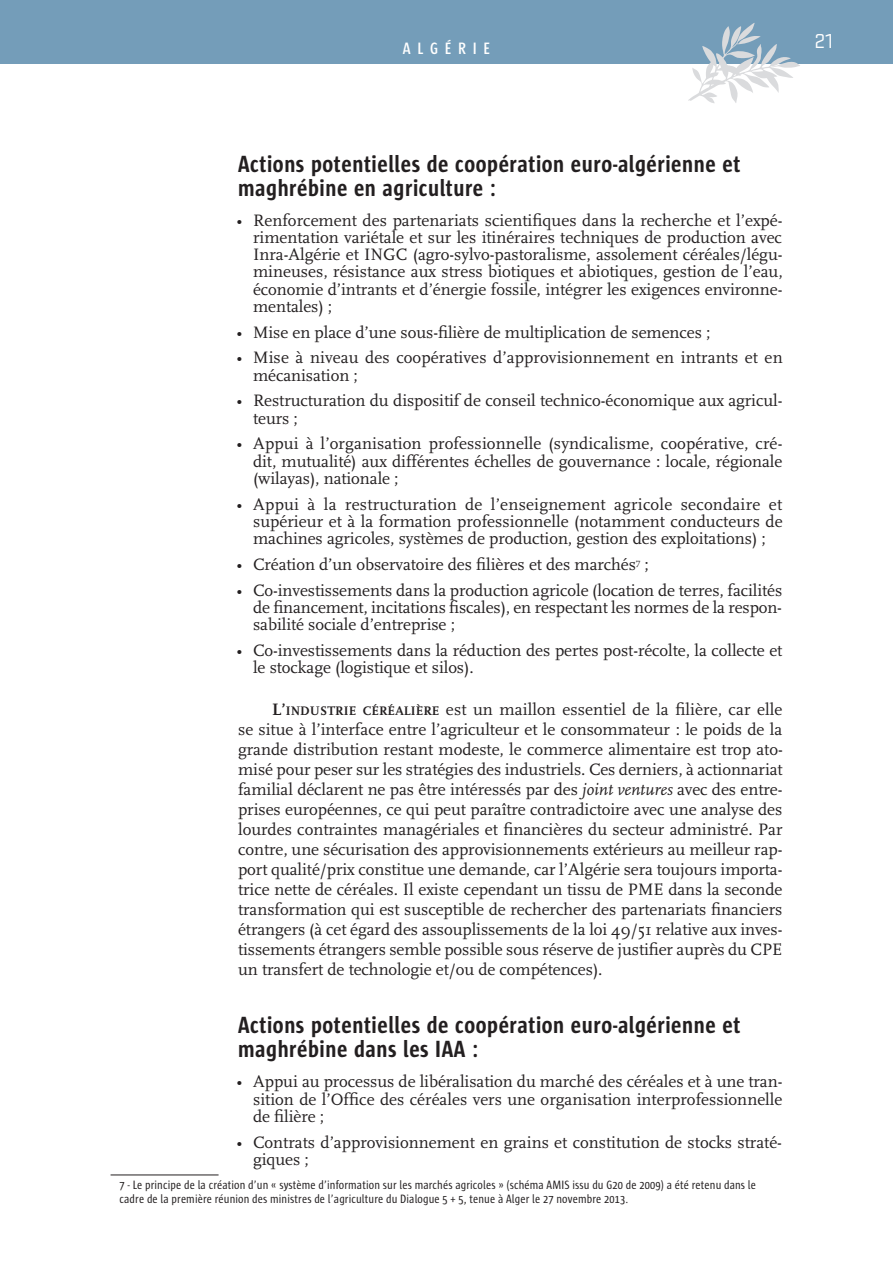
<style>
.page{position:relative;width:893px;height:1263px;background:#fff}
.page>*{position:absolute;margin:0;border:0;box-sizing:border-box;transform-origin:0 0}
.t1{font:700 24px/24px "Sun Cd";letter-spacing:.025em;color:#231f20}
.t2{font:21px "Stratum No 2";color:#fff}
.t3{font:17.25px/17.2px "Scala";letter-spacing:-.005em;color:#231f20;text-align:justify}
.t4{font:600 16.8px "Sun Cd";letter-spacing:.4em;color:#fff}
.t5{font:12.3px/14.2px "Sun Cd";letter-spacing:.01em;color:#231f20}
.s1{font-weight:700}
.s2{font-weight:700;font-size:12.9px}
.s3{font-style:italic}
</style>
<div class="page">
<div style="left:0;top:0;width:893px;height:64px;background:#749db9"></div>
<img style="left:688px;top:26px;width:62px;height:75px">
<hr style="left:111px;top:1175px;width:108px;height:1px;background:#231f20">
<p class="t4" style="left:403px;top:40px;width:89px">ALGÉRIE</p>
<p class="t2" style="left:815px;top:30px;width:20px">21</p>
<h1 class="t1" style="left:238px;top:152px;width:504px">Actions potentielles de coopération euro-algérienne et maghrébine en agriculture :</h1>
<p class="t3" style="left:253px;top:212px;width:531px;text-indent:-17px">• Renforcement des partenariats scientifiques dans la recherche et l’expé&shy;rimentation variétale et sur les itinéraires techniques de production avec Inra-Algérie et INGC (agro-sylvo-pastoralisme, assolement céréales/légu&shy;mineuses, résistance aux stress biotiques et abiotiques, gestion de l’eau, économie d’intrants et d’énergie fossile, intégrer les exigences environne&shy;mentales) ;</p>
<p class="t3" style="left:237px;top:324px;width:475px">• Mise en place d’une sous-filière de multiplication de semences ;</p>
<p class="t3" style="left:253px;top:349px;width:531px;text-indent:-17px">• Mise à niveau des coopératives d’approvisionnement en intrants et en mécanisation ;</p>
<p class="t3" style="left:253px;top:392px;width:531px;text-indent:-17px">• Restructuration du dispositif de conseil technico-économique aux agricul&shy;teurs ;</p>
<p class="t3" style="left:253px;top:435px;width:531px;text-indent:-17px">• Appui à l’organisation professionnelle (syndicalisme, coopérative, cré&shy;dit, mutualité) aux différentes échelles de gouvernance : locale, régionale (wilayas), nationale ;</p>
<p class="t3" style="left:253px;top:496px;width:531px;text-indent:-17px">• Appui à la restructuration de l’enseignement agricole secondaire et supérieur et à la formation professionnelle (notamment conducteurs de machines agricoles, systèmes de production, gestion des exploitations) ;</p>
<p class="t3" style="left:237px;top:556px;width:414px">• Création d’un observatoire des filières et des marchés<sup>7</sup> ;</p>
<p class="t3" style="left:253px;top:582px;width:531px;text-indent:-17px">• Co-investissements dans la production agricole (location de terres, facilités de financement, incitations fiscales), en respectant les normes de la respon&shy;sabilité sociale d’entreprise ;</p>
<p class="t3" style="left:253px;top:642px;width:531px;text-indent:-17px">• Co-investissements dans la réduction des pertes post-récolte, la collecte et le stockage (logistique et silos).</p>
<p class="t3" style="left:238px;top:699px;width:546px;line-height:20.1px;text-indent:34px"><span class="s1">L’</span><span class="s2">INDUSTRIE CÉRÉALIÈRE</span> est un maillon essentiel de la filière, car elle se situe à l’interface entre l’agriculteur et le consommateur : le poids de la grande distribution restant modeste, le commerce alimentaire est trop ato&shy;misé pour peser sur les stratégies des industriels. Ces derniers, à actionnariat familial déclarent ne pas être intéressés par des <span class="s3">joint ventures</span> avec des entre&shy;prises européennes, ce qui peut paraître contradictoire avec une analyse des lourdes contraintes managériales et financières du secteur administré. Par contre, une sécurisation des approvisionnements extérieurs au meilleur rap&shy;port qualité/prix constitue une demande, car l’Algérie sera toujours importa&shy;trice nette de céréales. Il existe cependant un tissu de PME dans la seconde transformation qui est susceptible de rechercher des partenariats financiers étrangers (à cet égard des assouplissements de la loi 49/51 relative aux inves&shy;tissements étrangers semble possible sous réserve de justifier auprès du CPE un transfert de technologie et/ou de compétences).</p>
<h1 class="t1" style="left:238px;top:1014px;width:504px">Actions potentielles de coopération euro-algérienne et maghrébine dans les IAA :</h1>
<p class="t3" style="left:253px;top:1073px;width:531px;text-indent:-17px">• Appui au processus de libéralisation du marché des céréales et à une tran&shy;sition de l’Office des céréales vers une organisation interprofessionnelle de filière ;</p>
<p class="t3" style="left:253px;top:1134px;width:530px;text-indent:-17px">• Contrats d’approvisionnement en grains et constitution de stocks straté&shy;giques ;</p>
<p class="t5" style="left:120px;top:1178px;width:638px">7 - Le principe de la création d’un « système d’information sur les marchés agricoles » (schéma AMIS issu du G20 de 2009) a été retenu dans le cadre de la première réunion des ministres de l’agriculture du Dialogue 5 + 5, tenue à Alger le 27 novembre 2013.</p>
</div>
